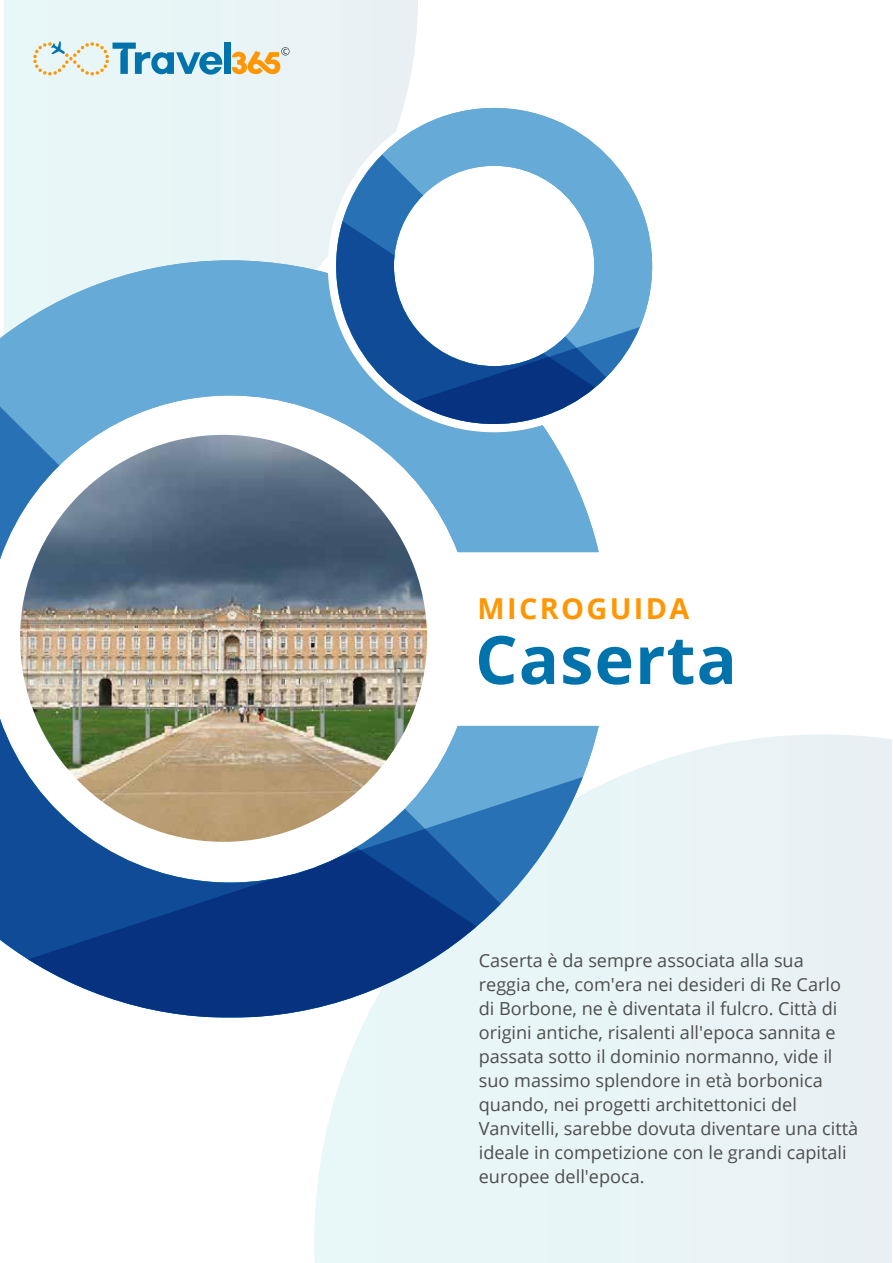
<style>
.page{position:relative;width:893px;height:1263px;background:#fff}
.page>*{position:absolute;margin:0;border:0;box-sizing:border-box;transform-origin:0 0}
.t1{font:700 66.9px "Open Sans";letter-spacing:.015em;color:#0073ad}
.t2{font:700 28.95px "Open Sans";letter-spacing:.08em;color:#ff9603}
.t3{font:18px/24px "Open Sans";color:#4d4d4d}
</style>
<div class="page">
<div style="left:314px;top:734px;width:578px;height:529px;background:#e9f4f6"></div>
<div style="left:4px;top:0;width:414px;height:260px;background:#e8f5f6"></div>
<svg style="left:0;top:260px;width:588px;height:255px;fill:#66aad7"></svg>
<img style="left:0;top:515px;width:599px;height:251px">
<svg style="left:0;top:766px;width:599px;height:251px"></svg>
<svg style="left:336px;top:108px;width:307px;height:105px"></svg>
<svg style="left:336px;top:213px;width:316px;height:108px"></svg>
<svg style="left:336px;top:321px;width:307px;height:103px"></svg>
<div style="left:224px;top:43px;width:7px;height:31px;background:#0073ad"></div>
<svg style="left:33px;top:41px;width:189px;height:35px;background:#b3d3da"></svg>
<svg style="left:232px;top:47px;width:57px;height:27px;background:#efc98c"></svg>
<h2 class="t2" style="left:478px;top:588px;width:213px">MICROGUIDA</h2>
<h1 class="t1" style="left:475px;top:612px;width:263px">Caserta</h1>
<p class="t3" style="left:479px;top:948px;width:381px">Caserta è da sempre associata alla sua reggia che, com'era nei desideri di Re Carlo di Borbone, ne è diventata il fulcro. Città di origini antiche, risalenti all'epoca sannita e passata sotto il dominio normanno, vide il suo massimo splendore in età borbonica quando, nei progetti architettonici del Vanvitelli, sarebbe dovuta diventare una città ideale in competizione con le grandi capitali europee dell'epoca.</p>
</div>
